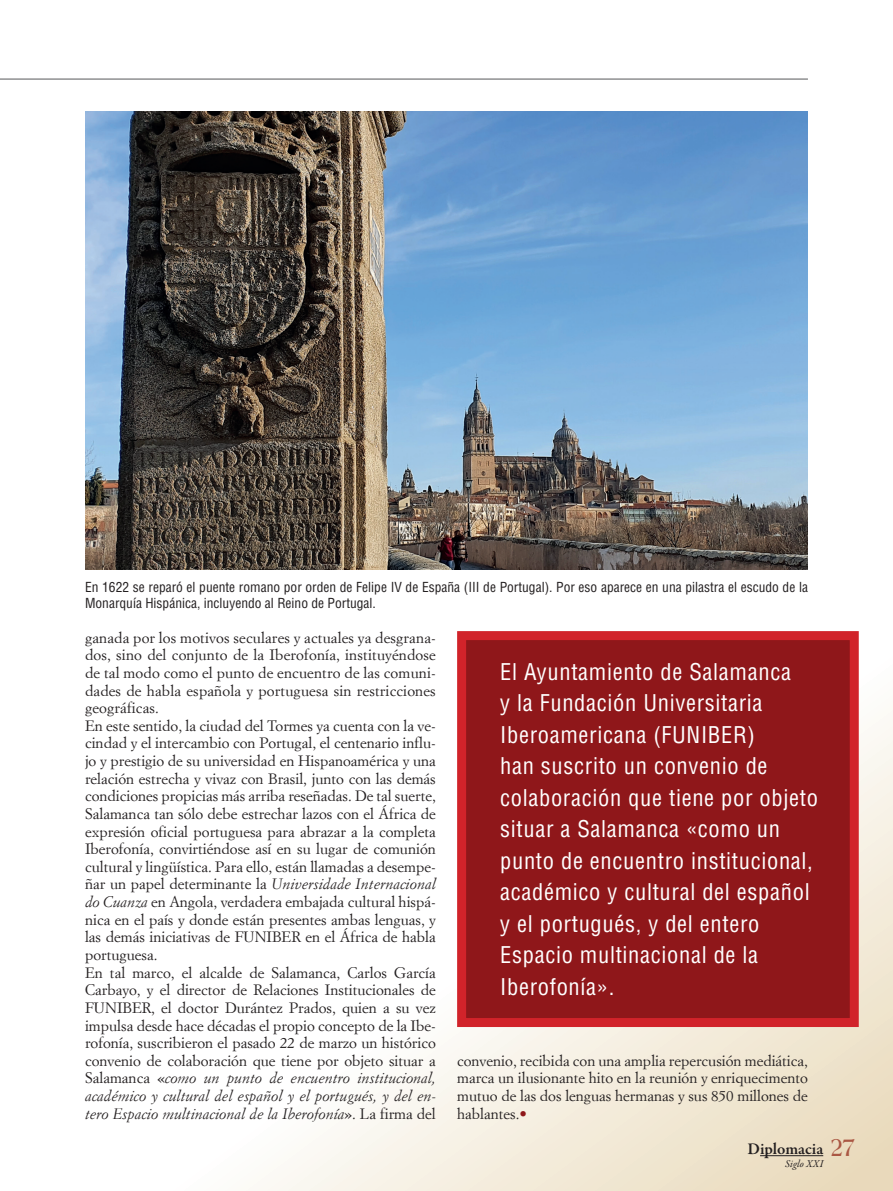
<style>
.page{position:relative;width:893px;height:1191px;background:#fff}
.page>*{position:absolute;margin:0;border:0;box-sizing:border-box;transform-origin:0 0}
.t1{font:condensed 22.5px/31.5px "Helvetica LT Std";letter-spacing:.03em;color:#fff}
.t2{font:600 16.5px "Garamond Premr Pro";color:#231f20}
.t3{font:15px/17.5px "Simoncini Garamond";color:#231f20}
.t4{font:condensed 13.5px/16.2px "Helvetica LT Std";color:#231f20}
.t5{font:italic 10.5px "Garamond Premr Pro";letter-spacing:.005em;color:#231f20}
.s1{font-style:italic}
.s2{color:#8f171a}
.s3{font-family:"Americana";font-weight:700;font-size:23.25px;color:#aa5743}
</style>
<div class="page">
<hr style="left:0;top:79px;width:808px;height:1px;background:#57585a">
<svg style="left:257px;top:718px;width:636px;height:473px"></svg>
<div style="left:462px;top:635px;width:392px;height:387px;background:#8f171a"></div>
<div style="left:457px;top:631px;width:402px;height:396px;border:9px solid #d1232a"></div>
<img style="left:85px;top:112px;width:723px;height:458px">
<hr style="left:760px;top:1155px;width:63px;height:1px;background:#231f20">
<p class="t4" style="left:85px;top:579px;width:724px">En 1622 se reparó el puente romano por orden de Felipe IV de España (III de Portugal). Por eso aparece en una pilastra el escudo de la<br>Monarquía Hispánica, incluyendo al Reino de Portugal.</p>
<p class="t3" style="left:85px;top:628px;width:352px">ganada por los motivos seculares y actuales ya desgrana&shy;dos, sino del conjunto de la Iberofonía, instituyéndose de tal modo como el punto de encuentro de las comuni&shy;dades de habla española y portuguesa sin restricciones geográficas.<br>En este sentido, la ciudad del Tormes ya cuenta con la ve&shy;cindad y el intercambio con Portugal, el centenario influ&shy;jo y prestigio de su universidad en Hispanoamérica y una relación estrecha y vivaz con Brasil, junto con las demás condiciones propicias más arriba reseñadas. De tal suerte, Salamanca tan sólo debe estrechar lazos con el África de expresión oficial portuguesa para abrazar a la completa Iberofonía, convirtiéndose así en su lugar de comunión cultural y lingüística. Para ello, están llamadas a desempe&shy;ñar un papel determinante la <span class="s1">Universidade Internacional do Cuanza</span> en Angola, verdadera embajada cultural hispá&shy;nica en el país y donde están presentes ambas lenguas, y las demás iniciativas de FUNIBER en el África de habla portuguesa.<br>En tal marco, el alcalde de Salamanca, Carlos García Carbayo, y el director de Relaciones Institucionales de FUNIBER, el doctor Durántez Prados, quien a su vez impulsa desde hace décadas el propio concepto de la Ibe&shy;rofonía, suscribieron el pasado 22 de marzo un histórico convenio de colaboración que tiene por objeto situar a Salamanca «<span class="s1">como un punto de encuentro institucional, académico y cultural del español y el portugués, y del en&shy;tero Espacio multinacional de la Iberofonía</span>». La firma del</p>
<p class="t1" style="left:500px;top:655px;width:319px">El Ayuntamiento de Salamanca<br>y la Fundación Universitaria<br>Iberoamericana (FUNIBER)<br>han suscrito un convenio de colaboración que tiene por objeto situar a Salamanca «como un punto de encuentro institucional, académico y cultural del español y el portugués, y del entero<br>Espacio multinacional de la<br>Iberofonía».</p>
<p class="t3" style="left:457px;top:1051px;width:352px;text-align:justify">convenio, recibida con una amplia repercusión mediática, marca un ilusionante hito en la reunión y enriquecimento mutuo de las dos lenguas hermanas y sus 850 millones de hablantes.<span class="s2">•</span></p>
<p class="t2" style="left:747px;top:1138px;width:109px">Diplomacia <span class="s3">27</span></p>
<p class="t5" style="left:785px;top:1156px;width:40px">Siglo XXI</p>
</div>
